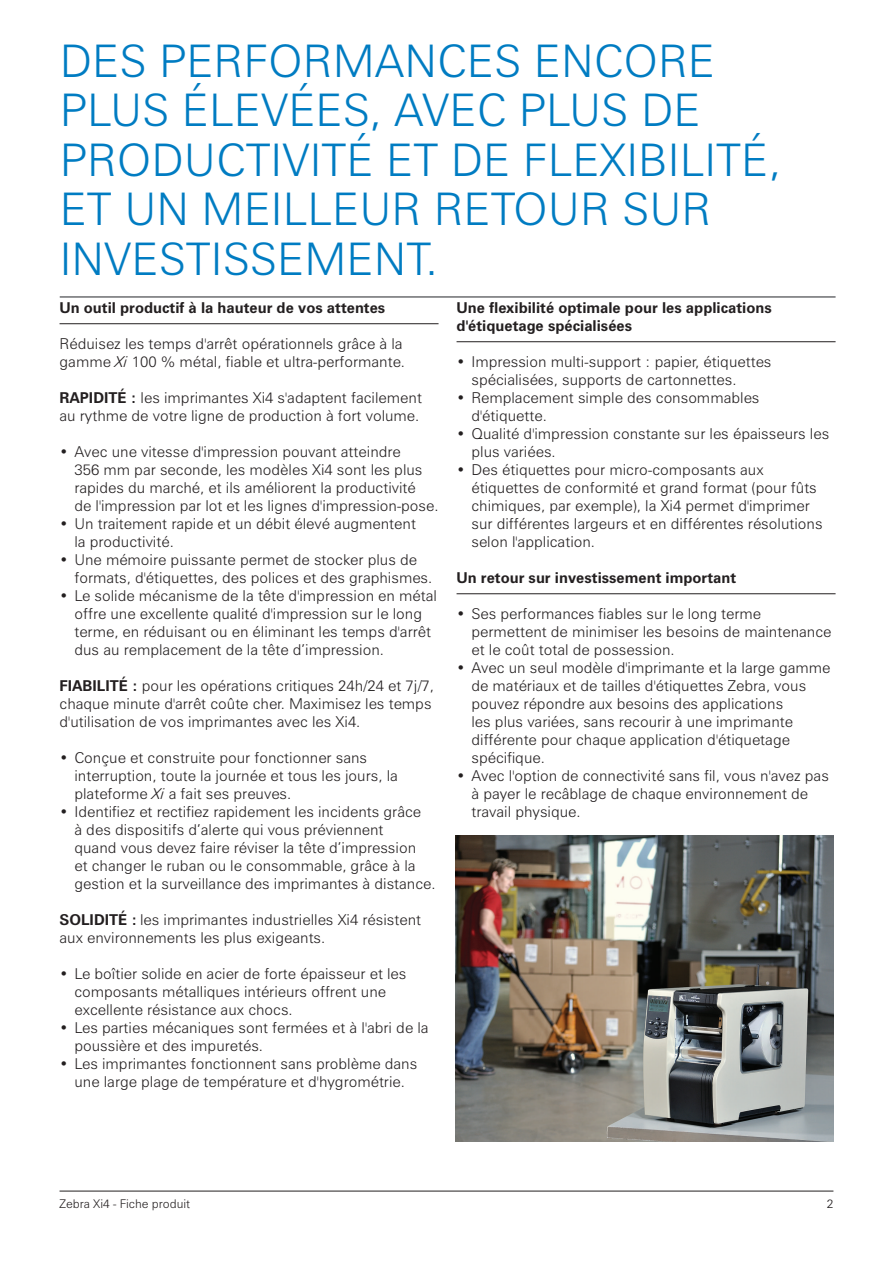
<style>
.page{position:relative;width:893px;height:1263px;background:#fff}
.page>*{position:absolute;margin:0;border:0;box-sizing:border-box;transform-origin:0 0}
.t1{font:300 45px/49.5px "+KQSKID Zurich BT";color:#007cc2}
.t2{font:300 15px/18px "+KQSKID Zurich BT";color:#231f20}
.t3{font:700 15px/18px "+WMMXBT Zurich BT";color:#231f20}
.t4{font:300 12px "+KQSKID Zurich BT";color:#231f20}
.s1{font-family:"+MGWKAP Zurich BT";font-style:italic}
.s2{font-family:"+WMMXBT Zurich BT";font-weight:700}
</style>
<div class="page">
<hr style="left:60px;top:296px;width:776px;height:2px;background:#6c6d70">
<hr style="left:60px;top:1191px;width:773px;height:1px;background:#231f20">
<hr style="left:60px;top:323px;width:379px;height:1px;background:#231f20">
<hr style="left:457px;top:341px;width:379px;height:1px;background:#231f20">
<hr style="left:457px;top:593px;width:379px;height:1px;background:#231f20">
<img style="left:455px;top:835px;width:378px;height:306px">
<h1 class="t1" style="left:60px;top:40px;width:723px">DES PERFORMANCES ENCORE<br>PLUS ÉLEVÉES, AVEC PLUS DE<br>PRODUCTIVITÉ ET DE FLEXIBILITÉ,<br>ET UN MEILLEUR RETOUR SUR<br>INVESTISSEMENT.</h1>
<p class="t3" style="left:60px;top:299px;width:327px">Un outil productif à la hauteur de vos attentes</p>
<p class="t2" style="left:60px;top:336px;width:347px">Réduisez les temps d'arrêt opérationnels grâce à la gamme <span class="s1">Xi</span> 100 % métal, fiable et ultra-performante.</p>
<p class="t2" style="left:60px;top:390px;width:364px"><span class="s2">RAPIDITÉ :</span> les imprimantes Xi4 s'adaptent facilement au rythme de votre ligne de production à fort volume.</p>
<p class="t2" style="left:74px;top:444px;width:366px;text-indent:-15px">• Avec une vitesse d'impression pouvant atteindre<br>356 mm par seconde, les modèles Xi4 sont les plus rapides du marché, et ils améliorent la productivité<br>de l'impression par lot et les lignes d'impression-pose.</p>
<p class="t2" style="left:74px;top:516px;width:343px;text-indent:-15px">• Un traitement rapide et un débit élevé augmentent la productivité.</p>
<p class="t2" style="left:74px;top:552px;width:359px;text-indent:-15px">• Une mémoire puissante permet de stocker plus de formats, d'étiquettes, des polices et des graphismes.</p>
<p class="t2" style="left:74px;top:588px;width:364px;text-indent:-15px">• Le solide mécanisme de la tête d'impression en métal offre une excellente qualité d'impression sur le long terme, en réduisant ou en éliminant les temps d'arrêt dus au remplacement de la tête d’impression.</p>
<p class="t2" style="left:60px;top:678px;width:376px"><span class="s2">FIABILITÉ :</span> pour les opérations critiques 24h/24 et 7j/7, chaque minute d'arrêt coûte cher. Maximisez les temps d'utilisation de vos imprimantes avec les Xi4.</p>
<p class="t2" style="left:74px;top:750px;width:325px;text-indent:-15px">• Conçue et construite pour fonctionner sans interruption, toute la journée et tous les jours, la plateforme <span class="s1">Xi</span> a fait ses preuves.</p>
<p class="t2" style="left:74px;top:804px;width:363px;text-indent:-15px">• Identifiez et rectifiez rapidement les incidents grâce<br>à des dispositifs d’alerte qui vous préviennent<br>quand vous devez faire réviser la tête d’impression<br>et changer le ruban ou le consommable, grâce à la gestion et la surveillance des imprimantes à distance.</p>
<p class="t2" style="left:60px;top:912px;width:363px"><span class="s2">SOLIDITÉ :</span> les imprimantes industrielles Xi4 résistent aux environnements les plus exigeants.</p>
<p class="t2" style="left:74px;top:966px;width:334px;text-indent:-15px">• Le boîtier solide en acier de forte épaisseur et les composants métalliques intérieurs offrent une excellente résistance aux chocs.</p>
<p class="t2" style="left:74px;top:1020px;width:356px;text-indent:-15px">• Les parties mécaniques sont fermées et à l'abri de la poussière et des impuretés.</p>
<p class="t2" style="left:60px;top:1056px;width:359px;text-align:center">• Les imprimantes fonctionnent sans problème dans une large plage de température et d'hygrométrie.</p>
<p class="t3" style="left:457px;top:299px;width:317px">Une flexibilité optimale pour les applications d'étiquetage spécialisées</p>
<p class="t2" style="left:471px;top:354px;width:302px;text-indent:-15px">• Impression multi-support : papier, étiquettes spécialisées, supports de cartonnettes.</p>
<p class="t2" style="left:471px;top:390px;width:290px;text-indent:-15px">• Remplacement simple des consommables d'étiquette.</p>
<p class="t2" style="left:471px;top:426px;width:359px;text-indent:-15px">• Qualité d'impression constante sur les épaisseurs les plus variées.</p>
<p class="t2" style="left:471px;top:462px;width:353px;text-indent:-15px">• Des étiquettes pour micro-composants aux étiquettes de conformité et grand format (pour fûts chimiques, par exemple), la Xi4 permet d'imprimer sur différentes largeurs et en différentes résolutions selon l'application.</p>
<p class="t3" style="left:457px;top:569px;width:281px">Un retour sur investissement important</p>
<p class="t2" style="left:471px;top:606px;width:361px;text-indent:-15px">• Ses performances fiables sur le long terme permettent de minimiser les besoins de maintenance et le coût total de possession.</p>
<p class="t2" style="left:471px;top:660px;width:360px;text-indent:-15px">• Avec un seul modèle d'imprimante et la large gamme de matériaux et de tailles d'étiquettes Zebra, vous pouvez répondre aux besoins des applications<br>les plus variées, sans recourir à une imprimante différente pour chaque application d'étiquetage spécifique.</p>
<p class="t2" style="left:471px;top:768px;width:359px;text-indent:-15px">• Avec l'option de connectivité sans fil, vous n'avez pas à payer le recâblage de chaque environnement de travail physique.</p>
<p class="t4" style="left:60px;top:1199px;width:132px">Zebra Xi4 - Fiche produit</p>
<p class="t4" style="left:827px;top:1199px;width:8px">2</p>
</div>
